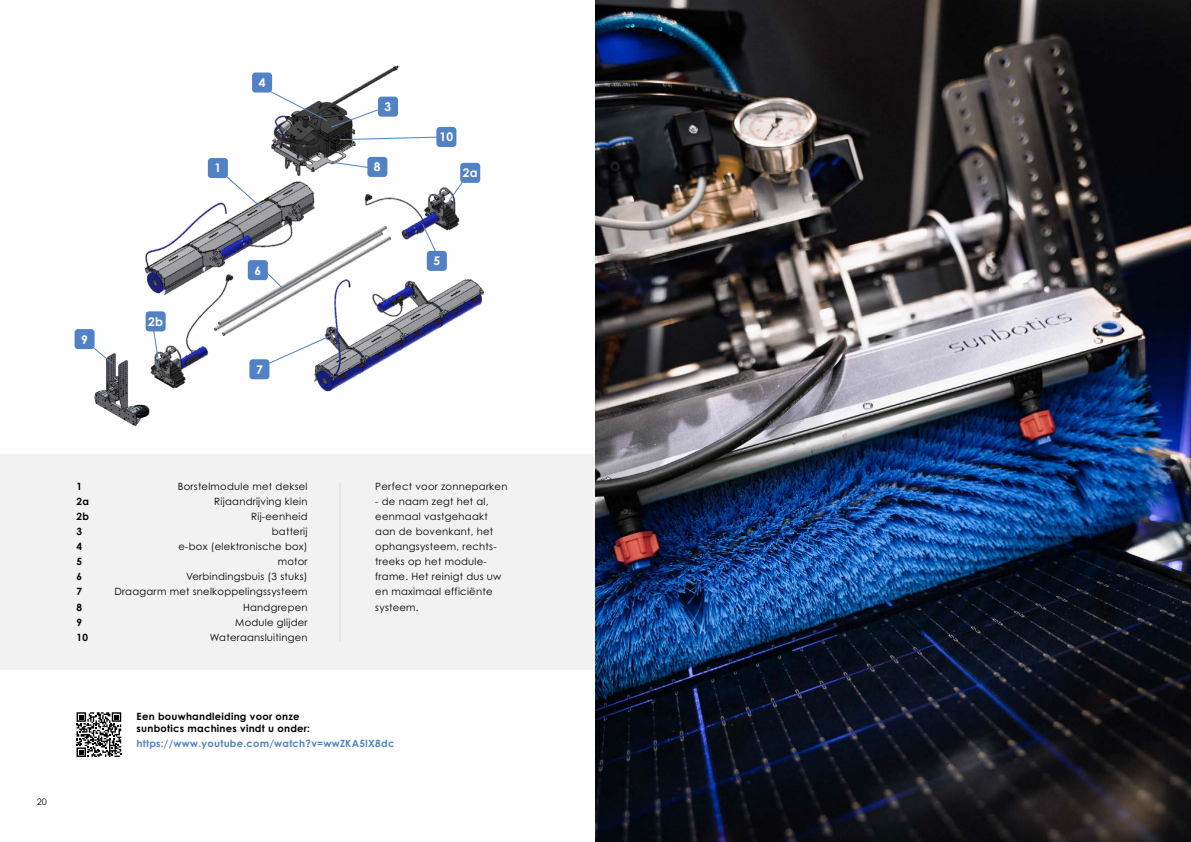
<style>
.page{position:relative;width:1191px;height:842px;background:#fff}
.page>*{position:absolute;margin:0;border:0;box-sizing:border-box;transform-origin:0 0}
.t1{font:700 12px "Century Gothic Pro";color:#fff}
.t2{font:10px/15px "Century Gothic Pro";letter-spacing:.025em;color:#000}
.t3{font:700 10px/12px "Century Gothic Pro";letter-spacing:.025em;color:#000}
.t4{font:700 10px "Century Gothic Pro";letter-spacing:.025em;color:#5282c3}
.t5{font:9px "Century Gothic";color:#000}
</style>
<div class="page">
<div style="left:0;top:454px;width:595px;height:216px;background:#f2f2f2"></div>
<img style="left:74px;top:65px;width:410px;height:362px">
<div style="left:208px;top:158px;width:20px;height:20px;background:#5282c3;border-radius:3px"></div>
<div style="left:460px;top:163px;width:20px;height:20px;background:#5282c3;border-radius:3px"></div>
<div style="left:146px;top:311px;width:20px;height:20px;background:#5282c3;border-radius:3px"></div>
<div style="left:378px;top:97px;width:20px;height:20px;background:#5282c3;border-radius:3px"></div>
<div style="left:252px;top:73px;width:20px;height:20px;background:#5282c3;border-radius:3px"></div>
<div style="left:427px;top:251px;width:20px;height:20px;background:#5282c3;border-radius:3px"></div>
<div style="left:248px;top:260px;width:20px;height:20px;background:#5282c3;border-radius:3px"></div>
<div style="left:249px;top:359px;width:20px;height:20px;background:#5282c3;border-radius:3px"></div>
<div style="left:367px;top:157px;width:20px;height:20px;background:#5282c3;border-radius:3px"></div>
<div style="left:75px;top:329px;width:20px;height:20px;background:#5282c3;border-radius:3px"></div>
<div style="left:436px;top:127px;width:20px;height:20px;background:#5282c3;border-radius:3px"></div>
<svg style="left:331px;top:161px;width:37px;height:8px"></svg>
<svg style="left:421px;top:223px;width:16px;height:31px"></svg>
<svg style="left:448px;top:180px;width:16px;height:22px"></svg>
<svg style="left:89px;top:344px;width:25px;height:21px"></svg>
<svg style="left:339px;top:136px;width:98px;height:5px"></svg>
<svg style="left:268px;top:90px;width:113px;height:38px"></svg>
<svg style="left:268px;top:333px;width:67px;height:31px"></svg>
<svg style="left:223px;top:173px;width:40px;height:37px"></svg>
<svg style="left:264px;top:270px;width:21px;height:21px"></svg>
<svg style="left:152px;top:331px;width:8px;height:36px"></svg>
<hr style="left:339px;top:483px;width:1px;height:159px;background:#d9dada">
<img style="left:595px;top:0;width:596px;height:842px">
<svg style="left:77px;top:712px;width:44px;height:45px"></svg>
<p class="t1" style="left:81px;top:332px;width:8px">9</p>
<p class="t1" style="left:148px;top:314px;width:16px">2b</p>
<p class="t1" style="left:214px;top:161px;width:8px">1</p>
<p class="t1" style="left:259px;top:75px;width:8px">4</p>
<p class="t1" style="left:254px;top:263px;width:8px">6</p>
<p class="t1" style="left:256px;top:362px;width:8px">7</p>
<p class="t1" style="left:384px;top:99px;width:8px">3</p>
<p class="t1" style="left:374px;top:159px;width:8px">8</p>
<p class="t1" style="left:439px;top:130px;width:15px">10</p>
<p class="t1" style="left:463px;top:165px;width:16px">2a</p>
<p class="t1" style="left:433px;top:253px;width:8px">5</p>
<p class="t5" style="left:37px;top:795px;width:11px">20</p>
<p class="t3" style="left:77px;top:481px;width:7px">1</p>
<p class="t2" style="left:178px;top:479px;width:131px">Borstelmodule met deksel</p>
<p class="t3" style="left:77px;top:496px;width:14px">2a</p>
<p class="t2" style="left:214px;top:494px;width:95px">Rijaandrijving klein</p>
<p class="t3" style="left:77px;top:511px;width:14px">2b</p>
<p class="t2" style="left:251px;top:509px;width:58px">Rij-eenheid</p>
<p class="t3" style="left:77px;top:526px;width:7px">3</p>
<p class="t2" style="left:272px;top:524px;width:37px">batterij</p>
<p class="t3" style="left:77px;top:541px;width:7px">4</p>
<p class="t2" style="left:178px;top:539px;width:131px">e-box (elektronische box)</p>
<p class="t3" style="left:77px;top:556px;width:7px">5</p>
<p class="t2" style="left:278px;top:554px;width:31px">motor</p>
<p class="t3" style="left:77px;top:571px;width:7px">6</p>
<p class="t2" style="left:186px;top:569px;width:123px">Verbindingsbuis (3 stuks)</p>
<p class="t3" style="left:77px;top:586px;width:7px">7</p>
<p class="t2" style="left:114px;top:584px;width:195px">Draagarm met snelkoppelingssysteem</p>
<p class="t3" style="left:77px;top:601px;width:7px">8</p>
<p class="t2" style="left:243px;top:599px;width:66px">Handgrepen</p>
<p class="t3" style="left:77px;top:616px;width:7px">9</p>
<p class="t2" style="left:235px;top:614px;width:74px">Module glijder</p>
<p class="t3" style="left:77px;top:631px;width:13px">10</p>
<p class="t2" style="left:210px;top:629px;width:99px">Wateraansluitingen</p>
<p class="t2" style="left:375px;top:479px;width:134px">Perfect voor zonneparken</p>
<p class="t2" style="left:375px;top:494px;width:128px">- de naam zegt het al, eenmaal vastgehaakt aan de bovenkant, het ophangsysteem, rechts&shy;treeks op het module&shy;frame. Het reinigt dus uw en maximaal efficiënte systeem.</p>
<p class="t3" style="left:137px;top:710px;width:175px">Een bouwhandleiding voor onze sunbotics machines vindt u onder:</p>
<p class="t4" style="left:137px;top:737px;width:259px">https://www.youtube.com/watch?v=wwZKA5IX8dc</p>
</div>
